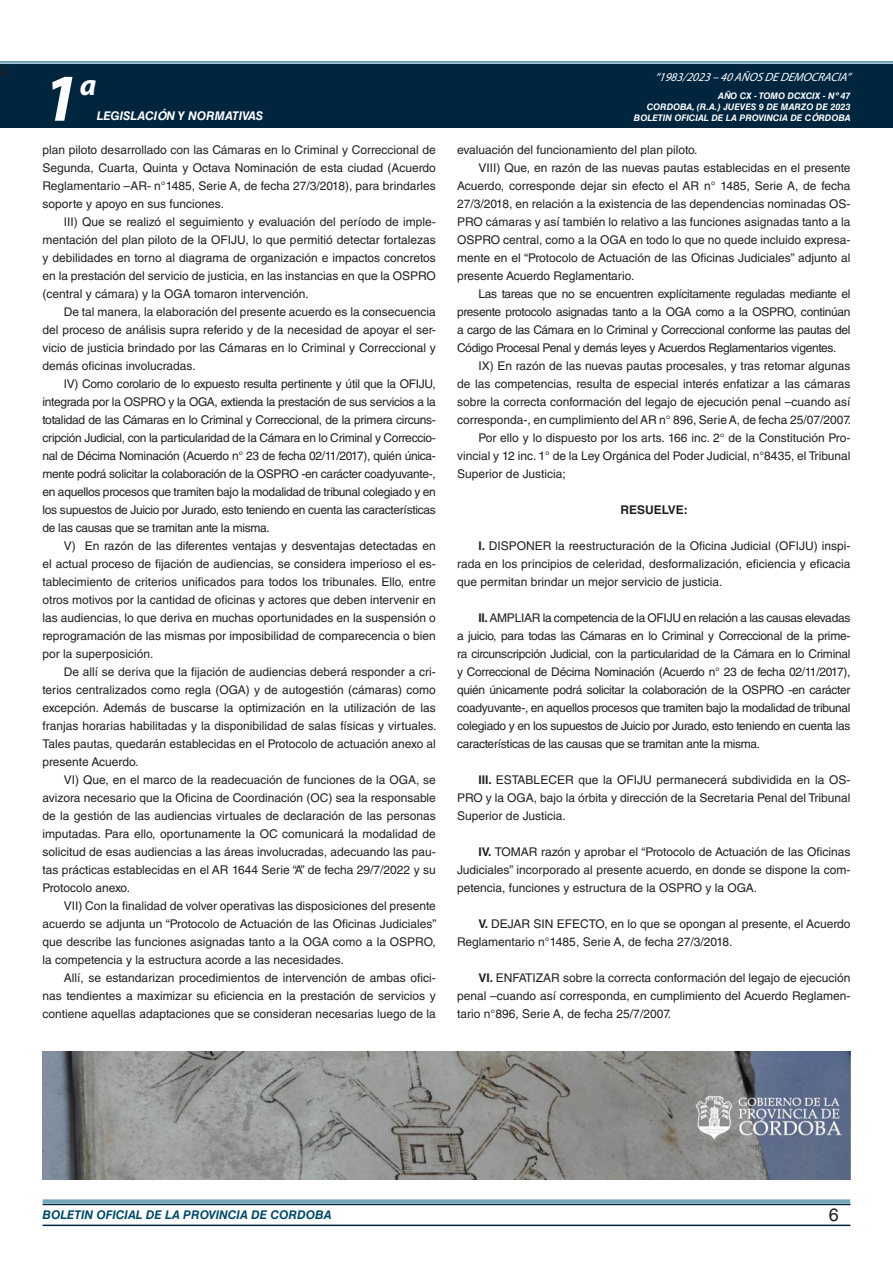
<style>
.page{position:relative;width:893px;height:1263px;background:#fff}
.page>*{position:absolute;margin:0;border:0;box-sizing:border-box;transform-origin:0 0}
.t1{font:italic 700 67.5px "Myriad Pro";color:#fff}
.t2{font:italic 700 30px "Myriad Pro";color:#fff}
.t3{font:18px "Minion Pro";color:#231f20}
.t4{font:18px "Helvetica LT Std";color:#231f20}
.TEXTO_BASE{font:12px/18px "Helvetica LT Std";color:#231f20;text-align:justify}
.t5{font:italic 700 12px "Helvetica LT Std";color:#004b6c}
.t6{font:italic 12px "Myriad Pro";color:#fff}
.t7{font:italic 700 12px "Helvetica LT Std";color:#fff}
.RESUELVE{font:700 12px "Helvetica LT Std";color:#231f20}
.t8{font:italic 700 9px/10.8px "Helvetica LT Std";color:#fff;text-align:right}
.s1{font-weight:700}
</style>
<div class="page">
<div style="left:0;top:61px;width:893px;height:6px;background:#fff;opacity:.75"></div>
<div style="left:0;top:64px;width:893px;height:64px;background:#00263f"></div>
<hr style="left:43px;top:1224px;width:807px;height:2px;background:#00263f">
<div style="left:42px;top:1198px;width:809px;height:8px;background:#fff;opacity:.75"></div>
<img style="left:42px;top:1051px;width:809px;height:129px">
<h3 class="t3" style="left:0;top:59px;width:10px">4</h3>
<h1 class="t1" style="left:43px;top:54px;width:38px">1</h1>
<h2 class="t2" style="left:80px;top:66px;width:18px">a</h2>
<p class="t7" style="left:97px;top:109px;width:168px">LEGISLACIÓN Y NORMATIVAS</p>
<p class="TEXTO_BASE" style="left:43px;top:141px;width:395px">plan piloto desarrollado con las Cámaras en lo Criminal y Correccional de Segunda, Cuarta, Quinta y Octava Nominación de esta ciudad (Acuerdo Reglamentario –AR- n°1485, Serie A, de fecha 27/3/2018), para brindarles soporte y apoyo en sus funciones.</p>
<p class="TEXTO_BASE" style="left:43px;top:213px;width:395px;text-indent:21px">III) Que se realizó el seguimiento y evaluación del período de imple&shy;mentación del plan piloto de la OFIJU, lo que permitió detectar fortalezas y debilidades en torno al diagrama de organización e impactos concretos en la prestación del servicio de justicia, en las instancias en que la OSPRO (central y cámara) y la OGA tomaron intervención.</p>
<p class="TEXTO_BASE" style="left:43px;top:303px;width:395px;text-indent:21px">De tal manera, la elaboración del presente acuerdo es la consecuencia del proceso de análisis supra referido y de la necesidad de apoyar el ser&shy;vicio de justicia brindado por las Cámaras en lo Criminal y Correccional y demás oficinas involucradas.</p>
<p class="TEXTO_BASE" style="left:43px;top:375px;width:395px;text-indent:21px">IV) Como corolario de lo expuesto resulta pertinente y útil que la OFIJU, integrada por la OSPRO y la OGA, extienda la prestación de sus servicios a la totalidad de las Cámaras en lo Criminal y Correccional, de la primera circuns&shy;cripción Judicial, con la particularidad de la Cámara en lo Criminal y Correccio&shy;nal de Décima Nominación (Acuerdo n° 23 de fecha 02/11/2017), quién única&shy;mente podrá solicitar la colaboración de la OSPRO -en carácter coadyuvante-, en aquellos procesos que tramiten bajo la modalidad de tribunal colegiado y en los supuestos de Juicio por Jurado, esto teniendo en cuenta las características de las causas que se tramitan ante la misma.</p>
<p class="TEXTO_BASE" style="left:43px;top:537px;width:395px;text-indent:21px">V) En razón de las diferentes ventajas y desventajas detectadas en el actual proceso de fijación de audiencias, se considera imperioso el es&shy;tablecimiento de criterios unificados para todos los tribunales. Ello, entre otros motivos por la cantidad de oficinas y actores que deben intervenir en las audiencias, lo que deriva en muchas oportunidades en la suspensión o reprogramación de las mismas por imposibilidad de comparecencia o bien por la superposición.</p>
<p class="TEXTO_BASE" style="left:43px;top:663px;width:396px;text-indent:21px">De allí se deriva que la fijación de audiencias deberá responder a cri&shy;terios centralizados como regla (OGA) y de autogestión (cámaras) como excepción. Además de buscarse la optimización en la utilización de las franjas horarias habilitadas y la disponibilidad de salas físicas y virtuales.<br>Tales pautas, quedarán establecidas en el Protocolo de actuación anexo al presente Acuerdo.</p>
<p class="TEXTO_BASE" style="left:43px;top:771px;width:395px;text-indent:21px">VI) Que, en el marco de la readecuación de funciones de la OGA, se avizora necesario que la Oficina de Coordinación (OC) sea la responsable de la gestión de las audiencias virtuales de declaración de las personas imputadas. Para ello, oportunamente la OC comunicará la modalidad de solicitud de esas audiencias a las áreas involucradas, adecuando las pau&shy;tas prácticas establecidas en el AR 1644 Serie “A” de fecha 29/7/2022 y su Protocolo anexo.</p>
<p class="TEXTO_BASE" style="left:43px;top:897px;width:395px;text-indent:21px">VII) Con la finalidad de volver operativas las disposiciones del presente acuerdo se adjunta un “Protocolo de Actuación de las Oficinas Judiciales” que describe las funciones asignadas tanto a la OGA como a la OSPRO, la competencia y la estructura acorde a las necesidades.</p>
<p class="TEXTO_BASE" style="left:43px;top:969px;width:395px;text-indent:21px">Allí, se estandarizan procedimientos de intervención de ambas ofici&shy;nas tendientes a maximizar su eficiencia en la prestación de servicios y contiene aquellas adaptaciones que se consideran necesarias luego de la</p>
<p class="t6" style="left:655px;top:70px;width:197px">“ 1983/2023 – 40 AÑOS DE DEMOCRACIA”</p>
<p class="t8" style="left:634px;top:91px;width:218px">AÑO CX - TOMO DCXCIX - Nº 47<br>CORDOBA, (R.A.) JUEVES 9 DE MARZO DE 2023<br>BOLETIN OFICIAL DE LA PROVINCIA DE CÓRDOBA</p>
<p class="TEXTO_BASE" style="left:457px;top:141px;width:242px">evaluación del funcionamiento del plan piloto.</p>
<p class="TEXTO_BASE" style="left:457px;top:159px;width:395px;text-indent:21px">VIII) Que, en razón de las nuevas pautas establecidas en el presente Acuerdo, corresponde dejar sin efecto el AR n° 1485, Serie A, de fecha 27/3/2018, en relación a la existencia de las dependencias nominadas OS-PRO cámaras y así también lo relativo a las funciones asignadas tanto a la OSPRO central, como a la OGA en todo lo que no quede incluido expresa&shy;mente en el “Protocolo de Actuación de las Oficinas Judiciales” adjunto al presente Acuerdo Reglamentario.</p>
<p class="TEXTO_BASE" style="left:457px;top:285px;width:395px;text-indent:21px">Las tareas que no se encuentren explícitamente reguladas mediante el presente protocolo asignadas tanto a la OGA como a la OSPRO, continúan a cargo de las Cámara en lo Criminal y Correccional conforme las pautas del Código Procesal Penal y demás leyes y Acuerdos Reglamentarios vigentes.</p>
<p class="TEXTO_BASE" style="left:457px;top:357px;width:396px;text-indent:21px">IX) En razón de las nuevas pautas procesales, y tras retomar algunas de las competencias, resulta de especial interés enfatizar a las cámaras sobre la correcta conformación del legajo de ejecución penal –cuando así corresponda-, en cumplimiento del AR n° 896, Serie A, de fecha 25/07/2007.</p>
<p class="TEXTO_BASE" style="left:457px;top:429px;width:395px;text-indent:21px">Por ello y lo dispuesto por los arts. 166 inc. 2° de la Constitución Pro&shy;vincial y 12 inc. 1° de la Ley Orgánica del Poder Judicial, n°8435, el Tribunal Superior de Justicia;</p>
<p class="RESUELVE" style="left:620px;top:502px;width:69px">RESUELVE:</p>
<p class="TEXTO_BASE" style="left:457px;top:537px;width:395px;text-indent:21px"><span class="s1">I.</span> DISPONER la reestructuración de la Oficina Judicial (OFIJU) inspi&shy;rada en los principios de celeridad, desformalización, eficiencia y eficacia que permitan brindar un mejor servicio de justicia.</p>
<p class="TEXTO_BASE" style="left:457px;top:609px;width:395px;text-indent:21px"><span class="s1">II.</span> AMPLIAR la competencia de la OFIJU en relación a las causas elevadas a juicio, para todas las Cámaras en lo Criminal y Correccional de la prime&shy;ra circunscripción Judicial, con la particularidad de la Cámara en lo Criminal y Correccional de Décima Nominación (Acuerdo n° 23 de fecha 02/11/2017), quién únicamente podrá solicitar la colaboración de la OSPRO -en carácter coadyuvante-, en aquellos procesos que tramiten bajo la modalidad de tribunal colegiado y en los supuestos de Juicio por Jurado, esto teniendo en cuenta las características de las causas que se tramitan ante la misma.</p>
<p class="TEXTO_BASE" style="left:457px;top:771px;width:395px;text-indent:21px"><span class="s1">III.</span> ESTABLECER que la OFIJU permanecerá subdividida en la OS-PRO y la OGA, bajo la órbita y dirección de la Secretaria Penal del Tribunal Superior de Justicia.</p>
<p class="TEXTO_BASE" style="left:457px;top:843px;width:395px;text-indent:21px"><span class="s1">IV.</span> TOMAR razón y aprobar el “Protocolo de Actuación de las Oficinas Judiciales” incorporado al presente acuerdo, en donde se dispone la com&shy;petencia, funciones y estructura de la OSPRO y la OGA.</p>
<p class="TEXTO_BASE" style="left:457px;top:915px;width:395px;text-indent:21px"><span class="s1">V.</span> DEJAR SIN EFECTO, en lo que se opongan al presente, el Acuerdo<br>Reglamentario n°1485, Serie A, de fecha 27/3/2018.</p>
<p class="TEXTO_BASE" style="left:457px;top:969px;width:395px;text-indent:21px"><span class="s1">VI.</span> ENFATIZAR sobre la correcta conformación del legajo de ejecución penal –cuando así corresponda, en cumplimiento del Acuerdo Reglamen&shy;tario n°896, Serie A, de fecha 25/7/2007.</p>
<p class="t5" style="left:43px;top:1208px;width:290px">BOLETIN OFICIAL DE LA PROVINCIA DE CORDOBA</p>
<h3 class="t4" style="left:829px;top:1204px;width:12px">6</h3>
</div>
